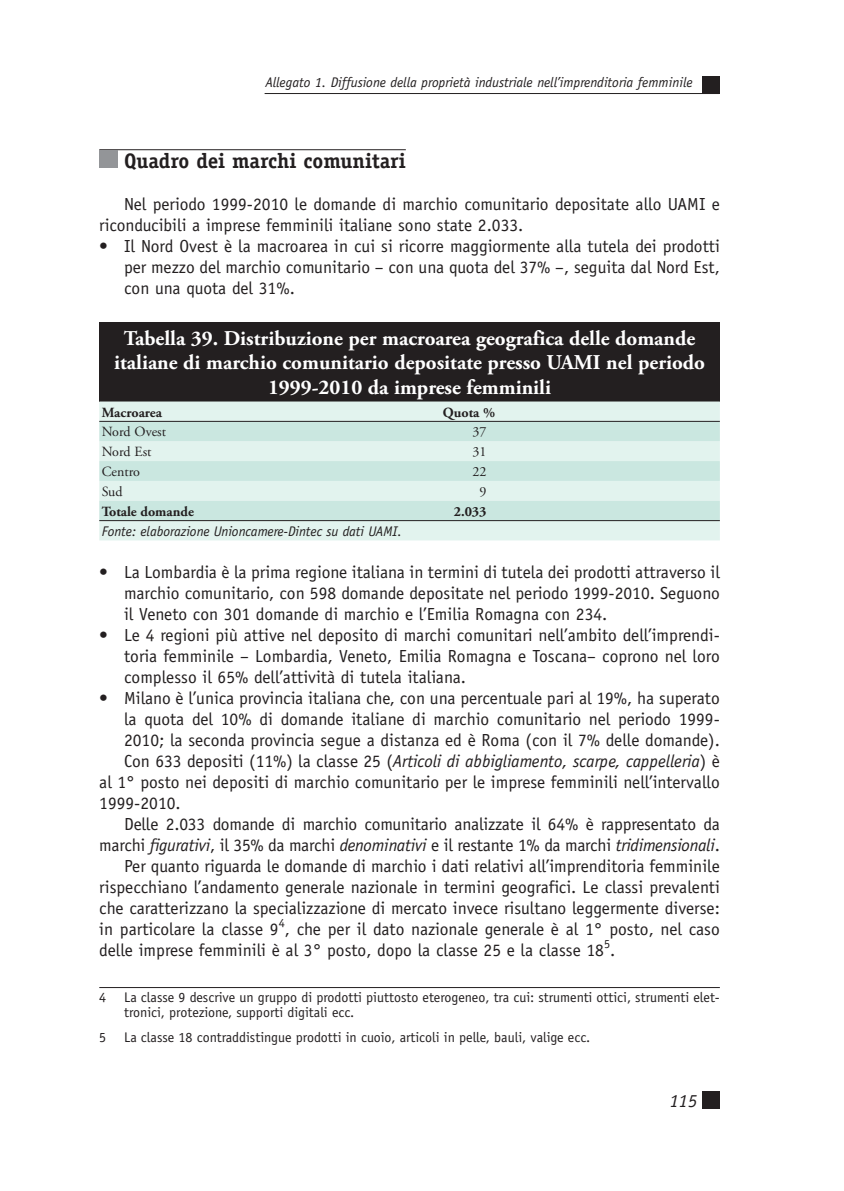
<style>
.page{position:relative;width:844px;height:1191px;background:#fff}
.page>*{position:absolute;margin:0;border:0;box-sizing:border-box;transform-origin:0 0}
.t1{font:700 21px/24.5px "Adobe Garamond Pro";color:#fff;text-align:center}
.t2{font:700 21px "Officina Serif LT";color:#231f20}
.t3{font:italic 18.38px "Officina Serif LT";color:#231f20}
.t4{font:17.5px/21px "Officina Sans LT";color:#231f20;text-align:justify}
.t5{font:italic 17.5px "Officina Sans LT";color:#231f20}
.t6{font:14px/14.9px "Officina Sans LT";color:#231f20}
.t7{font:italic 14px "Officina Sans LT";color:#231f20}
.t8{font:700 14px "Adobe Garamond Pro";color:#231f20}
.t9{font:14px "Adobe Garamond Pro";color:#231f20}
.s1{font-style:normal}
.s2{font-style:italic}
</style>
<div class="page">
<div style="left:702px;top:1091px;width:17px;height:18px;background:#231f20"></div>
<hr style="left:264px;top:93px;width:455px;height:1px;background:#231f20">
<div style="left:702px;top:76px;width:17px;height:18px;background:#231f20"></div>
<hr style="left:99px;top:149px;width:307px;height:1px;background:#231f20">
<div style="left:99px;top:150px;width:18px;height:17px;background:#939598"></div>
<div style="left:99px;top:322px;width:620px;height:79px;background:#231f20"></div>
<svg style="left:99px;top:401px;width:620px;height:139px;background:#deeee9"></svg>
<svg style="left:99px;top:422px;width:620px;height:98px;background:#d3ebe5"></svg>
<hr style="left:99px;top:520px;width:620px;height:1px;background:#231f20">
<hr style="left:99px;top:421px;width:620px;height:1px;background:#231f20">
<hr style="left:99px;top:987px;width:620px;height:1px;background:#231f20">
<p class="t7" style="left:265px;top:77px;width:428px">Allegato 1. Diffusione della proprietà industriale nell’imprenditoria femminile</p>
<p class="t2" style="left:124px;top:153px;width:283px">Quadro dei marchi comunitari</p>
<p class="t4" style="left:99px;top:195px;width:622px;text-indent:25px">Nel periodo 1999-2010 le domande di marchio comunitario depositate allo UAMI e riconducibili a imprese femminili italiane sono state 2.033.</p>
<p class="t4" style="left:124px;top:237px;width:597px;text-indent:-25px">• Il Nord Ovest è la macroarea in cui si ricorre maggiormente alla tutela dei prodotti per mezzo del marchio comunitario – con una quota del 37% –, seguita dal Nord Est, con una quota del 31%.</p>
<p class="t1" style="left:114px;top:328px;width:592px">Tabella 39. Distribuzione per macroarea geografica delle domande italiane di marchio comunitario depositate presso UAMI nel periodo<br>1999-2010 da imprese femminili</p>
<p class="t8" style="left:102px;top:406px;width:62px">Macroarea</p>
<p class="t8" style="left:443px;top:406px;width:54px">Quota %</p>
<p class="t9" style="left:102px;top:426px;width:66px">Nord Ovest</p>
<p class="t9" style="left:472px;top:426px;width:15px">37</p>
<p class="t9" style="left:102px;top:446px;width:51px">Nord Est</p>
<p class="t9" style="left:472px;top:446px;width:15px">31</p>
<p class="t9" style="left:102px;top:466px;width:40px">Centro</p>
<p class="t9" style="left:472px;top:466px;width:15px">22</p>
<p class="t9" style="left:102px;top:486px;width:22px">Sud</p>
<p class="t9" style="left:479px;top:486px;width:8px">9</p>
<p class="t8" style="left:102px;top:505px;width:94px">Totale domande</p>
<p class="t8" style="left:453px;top:505px;width:34px">2.033</p>
<p class="t7" style="left:102px;top:526px;width:301px">Fonte: elaborazione Unioncamere-Dintec su dati UAMI.</p>
<p class="t4" style="left:124px;top:563px;width:597px;text-indent:-25px">• La Lombardia è la prima regione italiana in termini di tutela dei prodotti attraverso il marchio comunitario, con 598 domande depositate nel periodo 1999-2010. Seguono il Veneto con 301 domande di marchio e l’Emilia Romagna con 234.</p>
<p class="t4" style="left:124px;top:626px;width:597px;text-indent:-25px">• Le 4 regioni più attive nel deposito di marchi comunitari nell’ambito dell’imprendi&shy;toria femminile – Lombardia, Veneto, Emilia Romagna e Toscana– coprono nel loro complesso il 65% dell’attività di tutela italiana.</p>
<p class="t4" style="left:99px;top:689px;width:622px">• Milano è l’unica provincia italiana che, con una percentuale pari al 19%, ha superato</p>
<p class="t4" style="left:124px;top:710px;width:597px">la quota del 10% di domande italiane di marchio comunitario nel periodo 1999-</p>
<p class="t4" style="left:124px;top:731px;width:597px">2010; la seconda provincia segue a distanza ed è Roma (con il 7% delle domande).</p>
<p class="t5" style="left:124px;top:754px;width:597px"><span class="s1">Con 633 depositi (11%) la classe 25 (</span>Articoli di abbigliamento, scarpe, cappelleria<span class="s1">) è</span></p>
<p class="t4" style="left:99px;top:773px;width:622px">al 1° posto nei depositi di marchio comunitario per le imprese femminili nell’intervallo</p>
<p class="t4" style="left:99px;top:794px;width:83px">1999-2010.</p>
<p class="t4" style="left:124px;top:815px;width:597px">Delle 2.033 domande di marchio comunitario analizzate il 64% è rappresentato da</p>
<p class="t4" style="left:99px;top:836px;width:622px">marchi <span class="s2">figurativi</span>, il 35% da marchi <span class="s2">denominativi</span> e il restante 1% da marchi <span class="s2">tridimensionali</span>.</p>
<p class="t4" style="left:124px;top:857px;width:597px">Per quanto riguarda le domande di marchio i dati relativi all’imprenditoria femminile</p>
<p class="t4" style="left:99px;top:878px;width:622px">rispecchiano l’andamento generale nazionale in termini geografici. Le classi prevalenti</p>
<p class="t4" style="left:99px;top:899px;width:622px">che caratterizzano la specializzazione di mercato invece risultano leggermente diverse:</p>
<p class="t4" style="left:99px;top:920px;width:622px">in particolare la classe 9<sup>4</sup>, che per il dato nazionale generale è al 1° posto, nel caso</p>
<p class="t4" style="left:99px;top:941px;width:517px">delle imprese femminili è al 3° posto, dopo la classe 25 e la classe 18<sup>5</sup>.</p>
<p class="t6" style="left:99px;top:991px;width:8px">4</p>
<p class="t6" style="left:124px;top:991px;width:597px">La classe 9 descrive un gruppo di prodotti piuttosto eterogeneo, tra cui: strumenti ottici, strumenti elet&shy;tronici, protezione, supporti digitali ecc.</p>
<p class="t6" style="left:99px;top:1031px;width:8px">5</p>
<p class="t6" style="left:124px;top:1031px;width:467px">La classe 18 contraddistingue prodotti in cuoio, articoli in pelle, bauli, valige ecc.</p>
<p class="t3" style="left:669px;top:1094px;width:29px">115</p>
</div>
